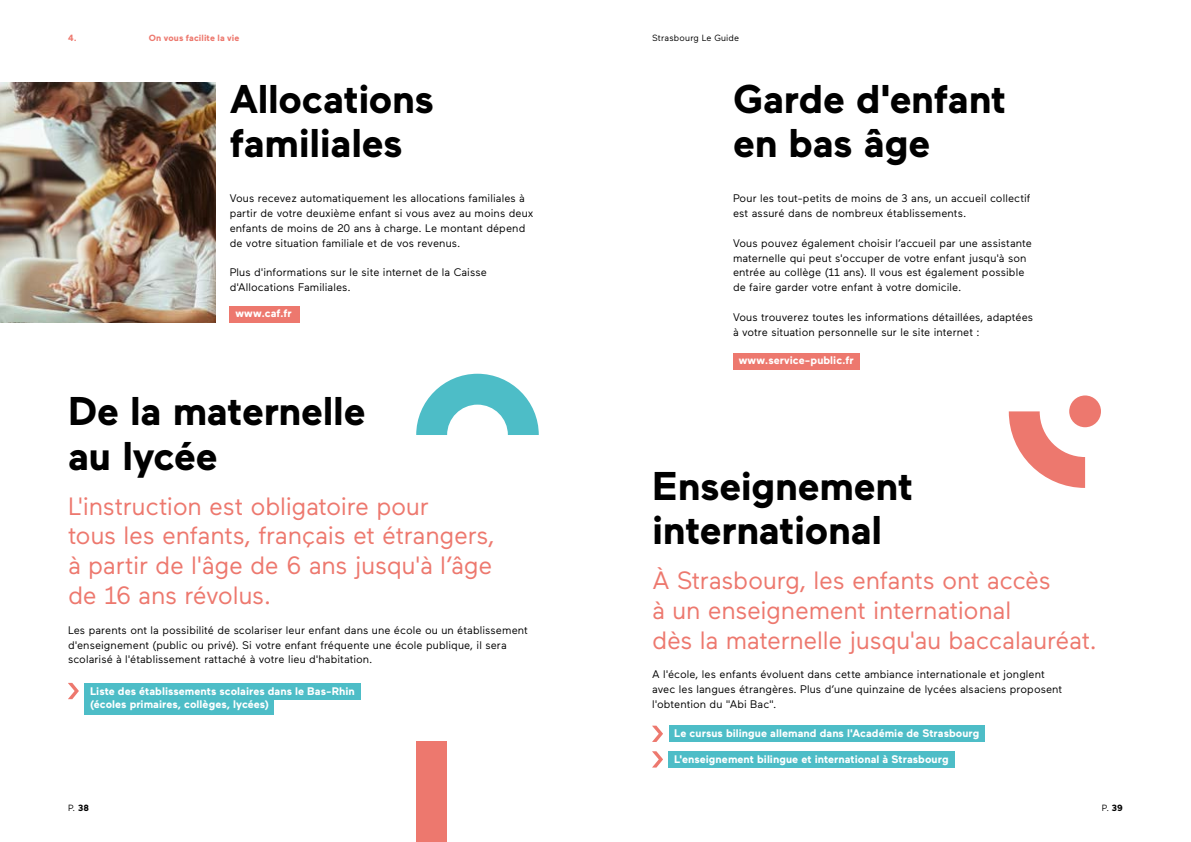
<style>
.page{position:relative;width:1191px;height:842px;background:#fff}
.page>*{position:absolute;margin:0;border:0;box-sizing:border-box;transform-origin:0 0}
.t1{font:700 40px/44.6px "Maax";letter-spacing:-.01em;color:#000}
.t2{font:25px/29.8px "Maax";letter-spacing:-.01em;color:#ed786e}
.t3{font:11px/14.9px "Maax";letter-spacing:.005em;color:#000}
.t4{font:700 11px/13px "Maax";letter-spacing:.005em;color:#fff}
.t5{font:9px "Maax";letter-spacing:.015em;color:#000}
.t6{font:700 9px "Maax";letter-spacing:.01em;color:#ed786e}
.s1{font-weight:700}
</style>
<div class="page">
<div style="left:230px;top:306px;width:70px;height:16px;background:#ed786e"></div>
<div style="left:733px;top:353px;width:127px;height:16px;background:#ed786e"></div>
<div style="left:84px;top:683px;width:277px;height:31px;background:#4dbdc7"></div>
<svg style="left:68px;top:683px;width:11px;height:16px"></svg>
<div style="left:668px;top:726px;width:316px;height:16px;background:#4dbdc7"></div>
<svg style="left:652px;top:726px;width:11px;height:16px"></svg>
<div style="left:668px;top:751px;width:287px;height:16px;background:#4dbdc7"></div>
<svg style="left:652px;top:751px;width:11px;height:16px"></svg>
<img style="left:0;top:82px;width:215px;height:240px">
<svg style="left:1008px;top:411px;width:77px;height:77px"></svg>
<div style="left:1069px;top:395px;width:32px;height:32px;background:#ed786e;border-radius:50%"></div>
<svg style="left:416px;top:374px;width:123px;height:61px"></svg>
<div style="left:416px;top:742px;width:31px;height:100px;background:#ed786e"></div>
<div style="left:274px;top:700px;width:96px;height:20px;background:#fff"></div>
<p class="t6" style="left:68px;top:33px;width:10px">4.</p>
<p class="t6" style="left:149px;top:33px;width:92px">On vous facilite la vie</p>
<h1 class="t1" style="left:230px;top:77px;width:206px">Allocations familiales</h1>
<p class="t3" style="left:230px;top:191px;width:305px">Vous recevez automatiquement les allocations familiales à partir de votre deuxième enfant si vous avez au moins deux enfants de moins de 20 ans à charge. Le montant dépend de votre situation familiale et de vos revenus.</p>
<p class="t3" style="left:230px;top:265px;width:259px">Plus d'informations sur le site internet de la Caisse d'Allocations Familiales.</p>
<p class="t4" style="left:235px;top:307px;width:58px">www.caf.fr</p>
<h1 class="t1" style="left:68px;top:390px;width:299px">De la maternelle au lycée</h1>
<h2 class="t2" style="left:68px;top:491px;width:428px">L'instruction est obligatoire pour<br>tous les enfants, français et étrangers, à partir de l'âge de 6 ans jusqu'à l’âge de 16 ans révolus.</h2>
<p class="t3" style="left:68px;top:622px;width:461px">Les parents ont la possibilité de scolariser leur enfant dans une école ou un établissement d'enseignement (public ou privé). Si votre enfant fréquente une école publique, il sera scolarisé à l'établissement rattaché à votre lieu d'habitation.</p>
<p class="t4" style="left:90px;top:685px;width:266px">Liste des établissements scolaires dans le Bas-Rhin (écoles primaires, collèges, lycées)</p>
<p class="t5" style="left:652px;top:33px;width:89px">Strasbourg Le Guide</p>
<h1 class="t1" style="left:733px;top:77px;width:275px">Garde d'enfant en bas âge</h1>
<p class="t3" style="left:733px;top:191px;width:299px">Pour les tout-petits de moins de 3 ans, un accueil collectif est assuré dans de nombreux établissements.</p>
<p class="t3" style="left:733px;top:236px;width:300px">Vous pouvez également choisir l’accueil par une assistante maternelle qui peut s'occuper de votre enfant jusqu'à son entrée au collège (11 ans). Il vous est également possible de faire garder votre enfant à votre domicile.</p>
<p class="t3" style="left:733px;top:310px;width:302px">Vous trouverez toutes les informations détaillées, adaptées à votre situation personnelle sur le site internet :</p>
<p class="t4" style="left:738px;top:354px;width:117px">www.service-public.fr</p>
<h1 class="t1" style="left:652px;top:464px;width:262px">Enseignement international</h1>
<h2 class="t2" style="left:652px;top:566px;width:446px">À Strasbourg, les enfants ont accès<br>à un enseignement international<br>dès la maternelle jusqu'au baccalauréat.</h2>
<p class="t3" style="left:652px;top:667px;width:412px">A l'école, les enfants évoluent dans cette ambiance internationale et jonglent avec les langues étrangères. Plus d’une quinzaine de lycées alsaciens proposent l'obtention du "Abi Bac".</p>
<p class="t4" style="left:674px;top:727px;width:307px">Le cursus bilingue allemand dans l'Académie de Strasbourg</p>
<p class="t4" style="left:674px;top:752px;width:276px">L'enseignement bilingue et international à Strasbourg</p>
<p class="t5" style="left:68px;top:803px;width:23px">P. <span class="s1">38</span></p>
<p class="t5" style="left:1101px;top:803px;width:23px">P. <span class="s1">39</span></p>
</div>
